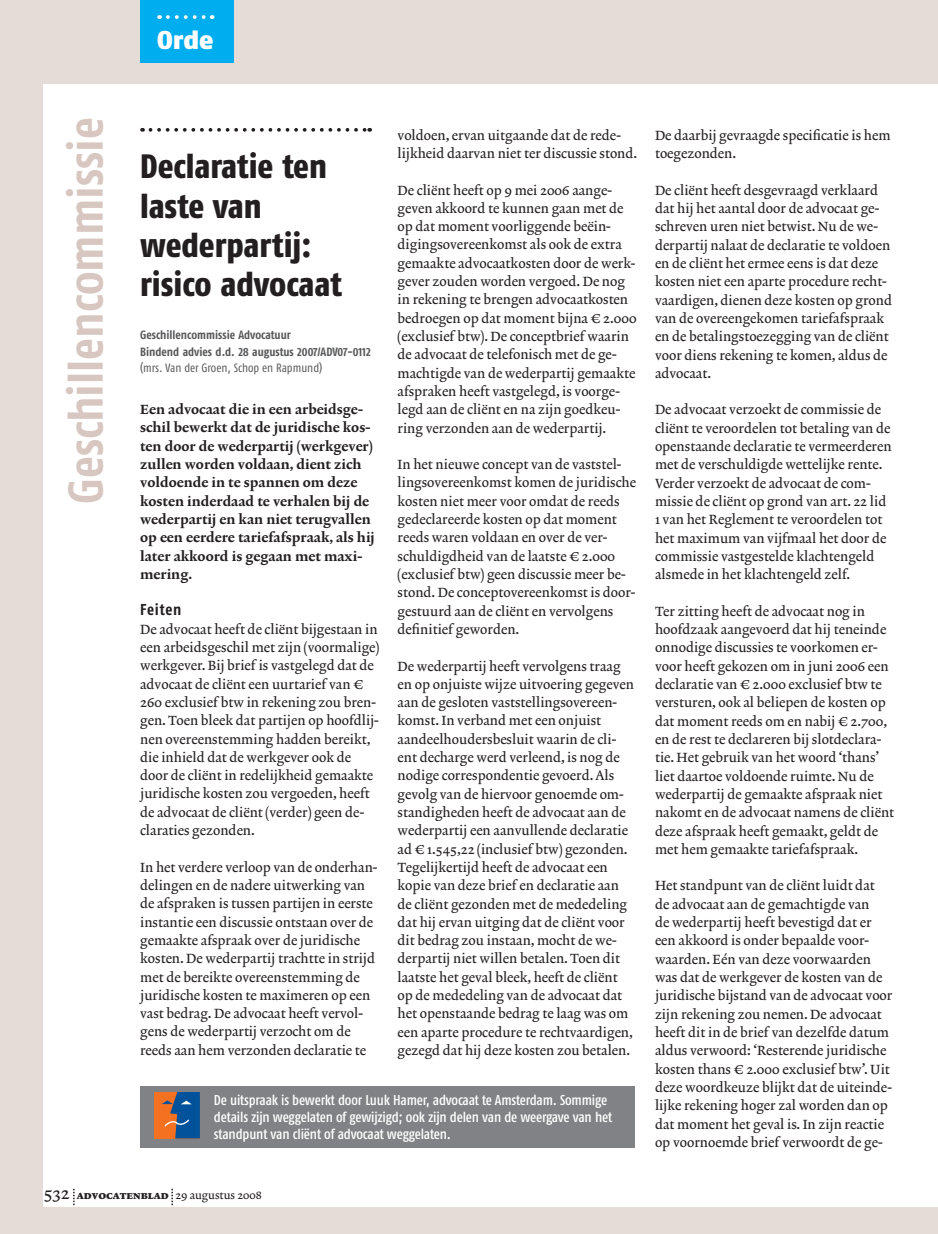
<style>
.page{position:relative;width:938px;height:1234px;background:#fff}
.page>*{position:absolute;margin:0;border:0;box-sizing:border-box;transform-origin:0 0}
.t1{font:48.75px "Fago Co Bold Lf";color:#d7c7c0}
.t2{font:33.75px/39px "Fago Co Exb Lf";color:#231f20}
.t3{font:25.65px "Fago No Black Lf";color:#fff}
.t4{font:15.75px "Fago Co Bold Lf";letter-spacing:.05em;color:#231f20}
.t5{font:14.25px/17.1px "Fago Co Med Lf";letter-spacing:-.015em;color:#fff}
.t6{font:13.5px/18.3px "Lexicon No 2 Roman A Txt";color:#231f20}
.t7{font:13.5px/18.3px "Lexicon No 2 Roman D Txt";color:#231f20}
.t8{font:12px/16.5px "Fago Co Bold Lf";color:#57585a}
.t9{font:11.25px "Lexicon No 2 Roman A Txt";color:#231f20}
.s1{font-family:"Fago Co Regular Lf"}
.s2{font-family:"Lexicon Xtra V05"}
.s3{font-size:17.25px}
.s4{font-family:"Lexicon No 2 Roman F Exp"}
</style>
<div class="page">
<div style="left:0;top:0;width:937px;height:1234px;background:#e6dcd7"></div>
<div style="left:44px;top:85px;width:893px;height:1121px;background:#fff"></div>
<div style="left:140px;top:0;width:94px;height:62px;background:#00aeef"></div>
<svg style="left:168px;top:15px;width:45px;height:4px"></svg>
<svg style="left:73px;top:1189px;width:2px;height:16px"></svg>
<svg style="left:171px;top:1189px;width:2px;height:16px"></svg>
<hr style="left:937px;top:0;width:1px;height:1234px;background:#e6dcd7">
<hr style="left:937px;top:85px;width:1px;height:1121px;background:#fff">
<svg style="left:150px;top:128px;width:220px;height:4px"></svg>
<div style="left:140px;top:1086px;width:494px;height:62px;background:#808285"></div>
<div style="left:154px;top:1093px;width:45px;height:45px;background:#f37121"></div>
<svg style="left:162px;top:1093px;width:38px;height:45px"></svg>
<p class="t3" style="left:157px;top:24px;width:58px">Orde</p>
<p class="t1" style="left:57px;top:504px;width:387px;rotate:-90deg">Geschillencommissie</p>
<p class="t2" style="left:140px;top:147px;width:203px">Declaratie ten laste van wederpartij: risico advocaat</p>
<p class="t8" style="left:140px;top:326px;width:232px">Geschillencommissie Advocatuur<br>Bindend advies d.d. 28 augustus 2007/ADV07-0112 <span class="s1">(mrs. Van der Groen, Schop en Rapmund)</span></p>
<p class="t7" style="left:140px;top:401px;width:236px">Een advocaat die in een arbeidsge&shy;schil bewerkt dat de juridische kos&shy;ten door de wederpartij (werkgever) zullen worden voldaan, dient zich voldoende in te spannen om deze kosten inderdaad te verhalen bij de wederpartij en kan niet terugvallen op een eerdere tariefafspraak, als hij later akkoord is gegaan met maxi&shy;mering.</p>
<p class="t4" style="left:140px;top:601px;width:43px">Feiten</p>
<p class="t6" style="left:140px;top:620px;width:241px">De advocaat heeft de cliënt bijgestaan in een arbeidsgeschil met zijn (voormalige) werkgever. Bij brief is vastgelegd dat de advocaat de cliënt een uurtarief van <span class="s2">H </span>260 exclusief btw in rekening zou bren&shy;gen. Toen bleek dat partijen op hoofdlij&shy;nen overeenstemming hadden bereikt, die inhield dat de werkgever ook de door de cliënt in redelijkheid gemaakte juridische kosten zou vergoeden, heeft de advocaat de cliënt (verder) geen de&shy;claraties gezonden.</p>
<p class="t6" style="left:140px;top:858px;width:239px">In het verdere verloop van de onderhan&shy;delingen en de nadere uitwerking van de afspraken is tussen partijen in eerste instantie een discussie ontstaan over de gemaakte afspraak over de juridische kosten. De wederpartij trachtte in strijd met de bereikte overeenstemming de juridische kosten te maximeren op een vast bedrag. De advocaat heeft vervol&shy;gens de wederpartij verzocht om de reeds aan hem verzonden declaratie te</p>
<p class="t6" style="left:397px;top:126px;width:241px">voldoen, ervan uitgaande dat de rede&shy;lijkheid daarvan niet ter discussie stond.</p>
<p class="t6" style="left:397px;top:181px;width:240px">De cliënt heeft op 9 mei 2006 aange&shy;geven akkoord te kunnen gaan met de op dat moment voorliggende beëin&shy;digingsovereenkomst als ook de extra gemaakte advocaatkosten door de werk&shy;gever zouden worden vergoed. De nog in rekening te brengen advocaatkosten bedroegen op dat moment bijna <span class="s2">H</span> 2.000 (exclusief btw). De conceptbrief waarin de advocaat de telefonisch met de ge&shy;machtigde van de wederpartij gemaakte afspraken heeft vastgelegd, is voorge&shy;legd aan de cliënt en na zijn goedkeu&shy;ring verzonden aan de wederpartij.</p>
<p class="t6" style="left:397px;top:456px;width:240px">In het nieuwe concept van de vaststel&shy;lingsovereenkomst komen de juridische kosten niet meer voor omdat de reeds gedeclareerde kosten op dat moment reeds waren voldaan en over de ver&shy;schuldigdheid van de laatste <span class="s2">H</span> 2.000 (exclusief btw) geen discussie meer be&shy;stond. De conceptovereenkomst is door&shy;gestuurd aan de cliënt en vervolgens definitief geworden.</p>
<p class="t6" style="left:397px;top:657px;width:238px">De wederpartij heeft vervolgens traag en op onjuiste wijze uitvoering gegeven aan de gesloten vaststellingsovereen&shy;komst. In verband met een onjuist aandeelhoudersbesluit waarin de cli&shy;ënt decharge werd verleend, is nog de nodige correspondentie gevoerd. Als gevolg van de hiervoor genoemde om&shy;standigheden heeft de advocaat aan de wederpartij een aanvullende declaratie ad <span class="s2">H</span> 1.545,22 (inclusief btw) gezonden.<br>Tegelijkertijd heeft de advocaat een kopie van deze brief en declaratie aan de cliënt gezonden met de mededeling dat hij ervan uitging dat de cliënt voor dit bedrag zou instaan, mocht de we&shy;derpartij niet willen betalen. Toen dit laatste het geval bleek, heeft de cliënt op de mededeling van de advocaat dat het openstaande bedrag te laag was om een aparte procedure te rechtvaardigen, gezegd dat hij deze kosten zou betalen.</p>
<p class="t5" style="left:214px;top:1091px;width:400px">De uitspraak is bewerkt door Luuk Hamer, advocaat te Amsterdam. Sommige details zijn weggelaten of gewijzigd; ook zijn delen van de weergave van het standpunt van cliënt of advocaat weggelaten.</p>
<p class="t9" style="left:44px;top:1189px;width:220px"><span class="s3">532</span> <span class="s4">advocatenblad</span> 29 augustus 2008</p>
<p class="t6" style="left:655px;top:127px;width:237px">De daarbij gevraagde specificatie is hem toegezonden.</p>
<p class="t6" style="left:655px;top:182px;width:239px">De cliënt heeft desgevraagd verklaard dat hij het aantal door de advocaat ge&shy;schreven uren niet betwist. Nu de we&shy;derpartij nalaat de declaratie te voldoen en de cliënt het ermee eens is dat deze kosten niet een aparte procedure recht&shy;vaardigen, dienen deze kosten op grond van de overeengekomen tariefafspraak en de betalingstoezegging van de cliënt voor diens rekening te komen, aldus de advocaat.</p>
<p class="t6" style="left:655px;top:401px;width:238px">De advocaat verzoekt de commissie de cliënt te veroordelen tot betaling van de openstaande declaratie te vermeerderen met de verschuldigde wettelijke rente.<br>Verder verzoekt de advocaat de com&shy;missie de cliënt op grond van art. 22 lid 1 van het Reglement te veroordelen tot het maximum van vijfmaal het door de commissie vastgestelde klachtengeld alsmede in het klachtengeld zelf.</p>
<p class="t6" style="left:655px;top:603px;width:241px">Ter zitting heeft de advocaat nog in hoofdzaak aangevoerd dat hij teneinde onnodige discussies te voorkomen er&shy;voor heeft gekozen om in juni 2006 een declaratie van <span class="s2">H</span> 2.000 exclusief btw te versturen, ook al beliepen de kosten op dat moment reeds om en nabij <span class="s2">H</span> 2.700, en de rest te declareren bij slotdeclara&shy;tie. Het gebruik van het woord ‘thans’ liet daartoe voldoende ruimte. Nu de wederpartij de gemaakte afspraak niet nakomt en de advocaat namens de cliënt deze afspraak heeft gemaakt, geldt de met hem gemaakte tariefafspraak.</p>
<p class="t6" style="left:655px;top:877px;width:239px">Het standpunt van de cliënt luidt dat de advocaat aan de gemachtigde van<br>de wederpartij heeft bevestigd dat er een akkoord is onder bepaalde voor&shy;waarden. Eén van deze voorwaarden was dat de werkgever de kosten van de juridische bijstand van de advocaat voor zijn rekening zou nemen. De advocaat heeft dit in de brief van dezelfde datum aldus verwoord: ‘Resterende juridische kosten thans <span class="s2">H</span> 2.000 exclusief btw’. Uit deze woordkeuze blijkt dat de uiteinde&shy;lijke rekening hoger zal worden dan op dat moment het geval is. In zijn reactie op voornoemde brief verwoordt de ge-</p>
</div>
